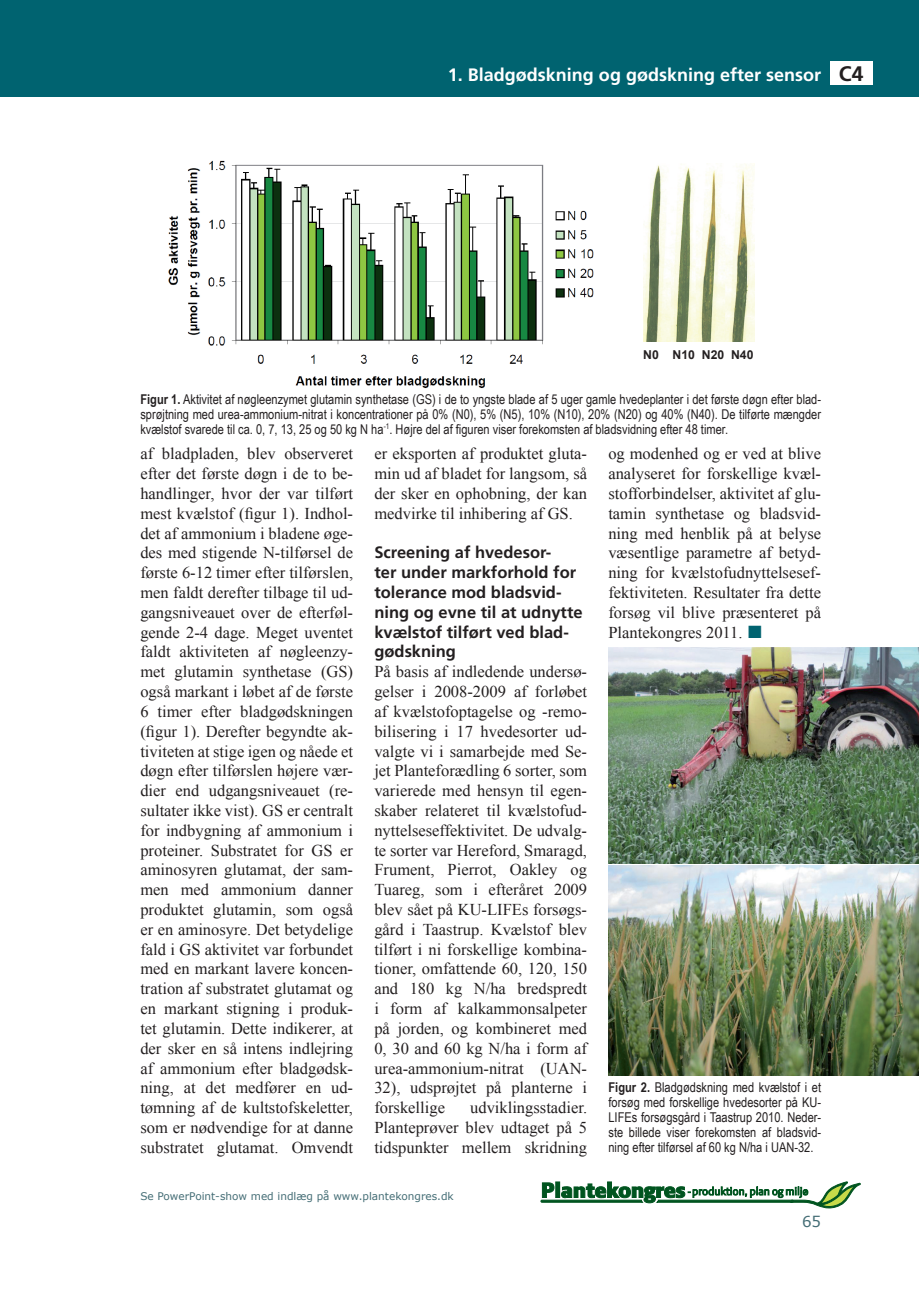
<style>
.page{position:relative;width:919px;height:1289px;background:#fff}
.page>*{position:absolute;margin:0;border:0;box-sizing:border-box;transform-origin:0 0}
.t1{font:700 18px "Frutiger";color:#fff}
.t2{font:16.5px/19.8px "Times New Roman";color:#231f20;text-align:justify}
.t3{font:700 16.5px/19.8px "Frutiger";color:#231f20}
.t4{font:15px "Verdana";color:#446d75}
.t5{font:13.5px/15px "Arial Narrow";color:#231f20;text-align:justify}
.t6{font:700 12.15px "Arial";color:#231f20}
.t7{font:10.5px "Verdana";color:#446d75}
.s1{font-size:21px;color:#231f20}
.s2{font-weight:700}
.s3{font-size:27px;color:#006370}
</style>
<div class="page">
<div style="left:0;top:1px;width:13px;height:96px;background:#006370"></div>
<div style="left:13px;top:1px;width:905px;height:96px;background:#006370"></div>
<svg style="left:540px;top:1181px;width:320px;height:27px"></svg>
<div style="left:829px;top:62px;width:43px;height:23px;background:#fff"></div>
<img style="left:643px;top:163px;width:111px;height:179px">
<img style="left:168px;top:160px;width:426px;height:229px">
<img style="left:608px;top:647px;width:310px;height:216px">
<img style="left:608px;top:865px;width:310px;height:210px">
<p class="t1" style="left:448px;top:64px;width:417px">1. Bladgødskning og gødskning efter sensor <span class="s1">C4</span></p>
<p class="t6" style="left:643px;top:346px;width:112px">N0 N10 N20 N40</p>
<p class="t5" style="left:140px;top:391px;width:682px"><span class="s2">Figur 1.</span> Aktivitet af nøgleenzymet glutamin synthetase (GS) i de to yngste blade af 5 uger gamle hvedeplanter i det første døgn efter blad&shy;sprøjtning med urea-ammonium-nitrat i koncentrationer på 0% (N0), 5% (N5), 10% (N10), 20% (N20) og 40% (N40). De tilførte mængder kvælstof svarede til ca. 0, 7, 13, 25 og 50 kg N ha<sup>-1</sup>. Højre del af figuren viser forekomsten af bladsvidning efter 48 timer.</p>
<p class="t2" style="left:140px;top:443px;width:214px">af bladpladen, blev observeret efter det første døgn i de to be&shy;handlinger, hvor der var tilført mest kvælstof (figur 1). Indhol&shy;det af ammonium i bladene øge&shy;des med stigende N-tilførsel de første 6-12 timer efter tilførslen, men faldt derefter tilbage til ud&shy;gangsniveauet over de efterføl&shy;gende 2-4 dage. Meget uventet faldt aktiviteten af nøgleenzy&shy;met glutamin synthetase (GS) også markant i løbet af de første 6 timer efter bladgødskningen (figur 1). Derefter begyndte ak&shy;tiviteten at stige igen og nåede et døgn efter tilførslen højere vær&shy;dier end udgangsniveauet (re&shy;sultater ikke vist). GS er centralt for indbygning af ammonium i proteiner. Substratet for GS er aminosyren glutamat, der sam&shy;men med ammonium danner produktet glutamin, som også er en aminosyre. Det betydelige fald i GS aktivitet var forbundet med en markant lavere koncen&shy;tration af substratet glutamat og en markant stigning i produk&shy;tet glutamin. Dette indikerer, at der sker en så intens indlejring af ammonium efter bladgødsk&shy;ning, at det medfører en ud&shy;tømning af de kultstofskeletter, som er nødvendige for at danne substratet glutamat. Omvendt</p>
<p class="t2" style="left:374px;top:443px;width:214px">er eksporten af produktet gluta&shy;min ud af bladet for langsom, så der sker en ophobning, der kan medvirke til inhibering af GS.</p>
<p class="t3" style="left:374px;top:543px;width:210px">Screening af hvedesor-<br>ter under markforhold for tolerance mod bladsvid&shy;ning og evne til at udnytte kvælstof tilført ved blad&shy;gødskning</p>
<p class="t2" style="left:374px;top:661px;width:214px">På basis af indledende undersø&shy;gelser i 2008-2009 af forløbet af kvælstofoptagelse og -remo&shy;bilisering i 17 hvedesorter ud&shy;valgte vi i samarbejde med Se&shy;jet Planteforædling 6 sorter, som varierede med hensyn til egen&shy;skaber relateret til kvælstofud&shy;nyttelseseffektivitet. De udvalg&shy;te sorter var Hereford, Smaragd, Frument, Pierrot, Oakley og Tuareg, som i efteråret 2009 blev sået på KU-LIFEs forsøgs&shy;gård i Taastrup. Kvælstof blev tilført i ni forskellige kombina&shy;tioner, omfattende 60, 120, 150 and 180 kg N/ha bredspredt i form af kalkammonsalpeter på jorden, og kombineret med 0, 30 and 60 kg N/ha i form af urea-ammonium-nitrat (UAN-32), udsprøjtet på planterne i forskellige</p>
<p class="t2" style="left:374px;top:1097px;width:214px;text-indent:96px">udviklingsstadier.<br>Planteprøver blev udtaget på 5 tidspunkter mellem skridning</p>
<p class="t7" style="left:140px;top:1189px;width:315px">Se PowerPoint-show med indlæg på www.plantekongres.dk</p>
<p class="t2" style="left:608px;top:443px;width:214px">og modenhed og er ved at blive analyseret for forskellige kvæl&shy;stofforbindelser, aktivitet af glu&shy;tamin synthetase og bladsvid&shy;ning med henblik på at belyse væsentlige parametre af betyd&shy;ning for kvælstofudnyttelsesef&shy;fektiviteten. Resultater fra dette forsøg vil blive præsenteret på Plantekongres 2011. <span class="s3">■</span></p>
<p class="t5" style="left:608px;top:1079px;width:214px"><span class="s2">Figur 2.</span> Bladgødskning med kvælstof i et forsøg med forskellige hvedesorter på KU-LIFEs forsøgsgård i Taastrup 2010. Neder&shy;ste billede viser forekomsten af bladsvid&shy;ning efter tilførsel af 60 kg N/ha i UAN-32.</p>
<p class="t4" style="left:802px;top:1212px;width:21px">65</p>
</div>
